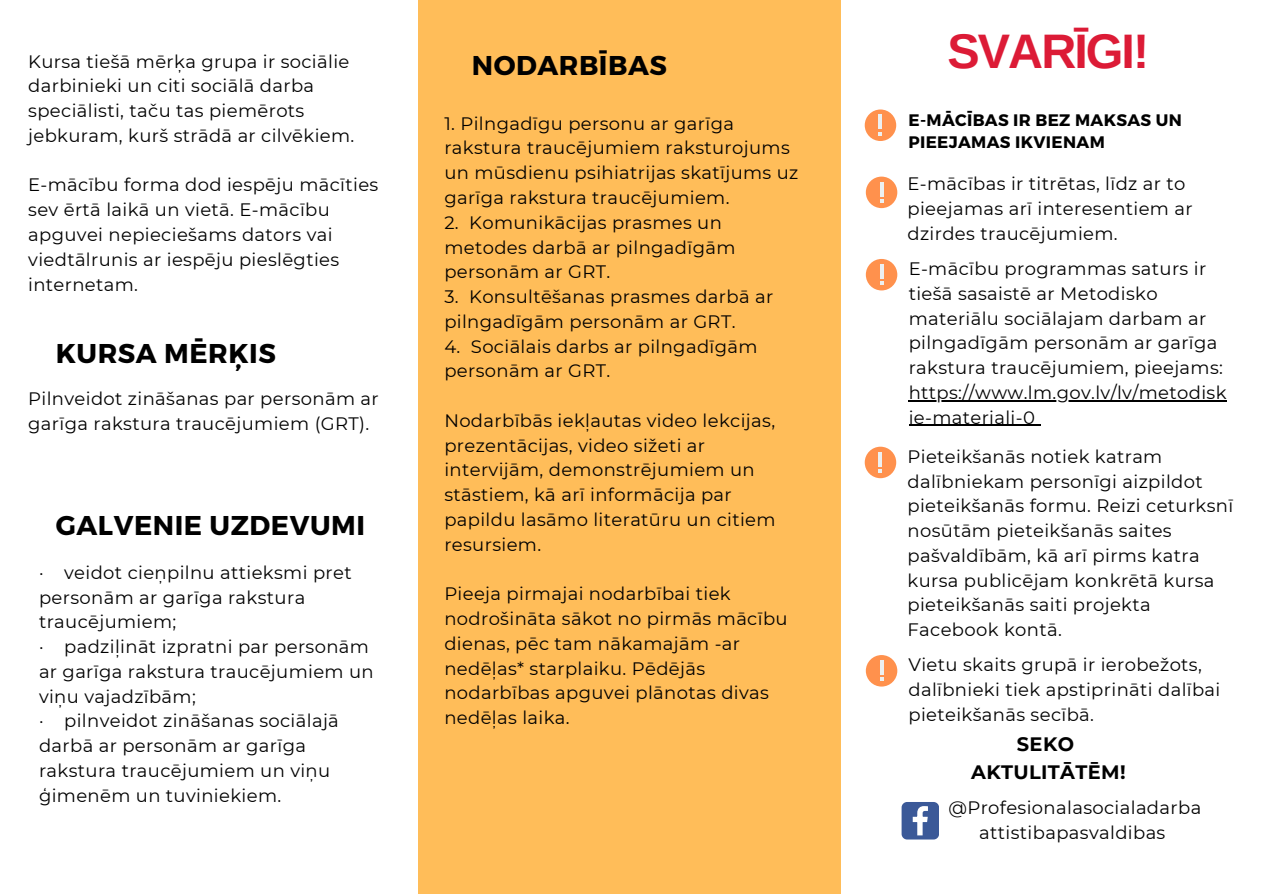
<style>
.page{position:relative;width:1263px;height:894px;background:#fff}
.page>*{position:absolute;margin:0;border:0;box-sizing:border-box;transform-origin:0 0}
.t1{font:700 48.45px "Arimo";letter-spacing:-.04em;color:#dc1b36}
.t2{font:700 27.15px "Montserrat";letter-spacing:.02em;color:#000}
.t3{font:700 19.35px "Montserrat";letter-spacing:.02em;color:#000}
.t4{font:18px/24.8px "Montserrat";letter-spacing:.02em;color:#000}
.t5{font:700 16.65px/22.5px "Montserrat";letter-spacing:.02em;color:#000}
</style>
<div class="page">
<div style="left:418px;top:0;width:423px;height:893px;background:#ffbd59"></div>
<svg style="left:902px;top:802px;width:37px;height:36px"></svg>
<div style="left:866px;top:176px;width:31px;height:32px;background:#ff914d;border-radius:50%"></div>
<hr style="left:880px;top:182px;width:3px;height:14px;background:#ecf0f1">
<svg style="left:880px;top:199px;width:3px;height:4px"></svg>
<hr style="left:909px;top:400px;width:318px;height:1px;background:#000">
<hr style="left:909px;top:425px;width:126px;height:1px;background:#000">
<div style="left:866px;top:259px;width:31px;height:31px;background:#ff914d;border-radius:50%"></div>
<hr style="left:880px;top:264px;width:3px;height:14px;background:#ecf0f1">
<svg style="left:880px;top:281px;width:3px;height:4px"></svg>
<div style="left:865px;top:446px;width:31px;height:32px;background:#ff914d;border-radius:50%"></div>
<hr style="left:878px;top:452px;width:4px;height:14px;background:#ecf0f1">
<svg style="left:878px;top:469px;width:4px;height:4px"></svg>
<div style="left:866px;top:655px;width:31px;height:31px;background:#ff914d;border-radius:50%"></div>
<hr style="left:880px;top:660px;width:3px;height:14px;background:#ecf0f1">
<svg style="left:880px;top:677px;width:3px;height:4px"></svg>
<div style="left:865px;top:109px;width:31px;height:32px;background:#ff914d;border-radius:50%"></div>
<hr style="left:878px;top:115px;width:4px;height:14px;background:#ecf0f1">
<svg style="left:878px;top:132px;width:4px;height:4px"></svg>
<p class="t4" style="left:28px;top:49px;width:328px">Kursa tiešā mērķa grupa ir sociālie darbinieki un citi sociālā darba speciālisti, taču tas piemērots jebkuram, kurš strādā ar cilvēkiem.</p>
<p class="t4" style="left:28px;top:172px;width:352px">E-mācību forma dod iespēju mācīties sev ērtā laikā un vietā. E-mācību apguvei nepieciešams dators vai viedtālrunis ar iespēju pieslēgties internetam.</p>
<p class="t2" style="left:56px;top:336px;width:222px">KURSA MĒRĶIS</p>
<p class="t4" style="left:28px;top:386px;width:352px">Pilnveidot zināšanas par personām ar garīga rakstura traucējumiem (GRT).</p>
<p class="t2" style="left:56px;top:507px;width:311px">GALVENIE UZDEVUMI</p>
<p class="t4" style="left:39px;top:560px;width:314px">· veidot cieņpilnu attieksmi pret personām ar garīga rakstura traucējumiem;</p>
<p class="t4" style="left:39px;top:634px;width:336px">· padziļināt izpratni par personām ar garīga rakstura traucējumiem un viņu vajadzībām;</p>
<p class="t4" style="left:39px;top:708px;width:301px">· pilnveidot zināšanas sociālajā darbā ar personām ar garīga rakstura traucējumiem un viņu ģimenēm un tuviniekiem.</p>
<p class="t2" style="left:472px;top:47px;width:197px">NODARBĪBAS</p>
<p class="t4" style="left:444px;top:111px;width:356px">1. Pilngadīgu personu ar garīga rakstura traucējumiem raksturojums un mūsdienu psihiatrijas skatījums uz garīga rakstura traucējumiem.</p>
<p class="t4" style="left:444px;top:210px;width:293px">2. Komunikācijas prasmes un metodes darbā ar pilngadīgām personām ar GRT.</p>
<p class="t4" style="left:444px;top:284px;width:330px">3. Konsultēšanas prasmes darbā ar pilngadīgām personām ar GRT.</p>
<p class="t4" style="left:444px;top:333px;width:315px">4. Sociālais darbs ar pilngadīgām personām ar GRT.</p>
<p class="t4" style="left:444px;top:408px;width:333px">Nodarbībās iekļautas video lekcijas, prezentācijas, video sižeti ar intervijām, demonstrējumiem un stāstiem, kā arī informācija par papildu lasāmo literatūru un citiem resursiem.</p>
<p class="t4" style="left:444px;top:581px;width:345px">Pieeja pirmajai nodarbībai tiek nodrošināta sākot no pirmās mācību dienas, pēc tam nākamajām -ar nedēļas* starplaiku. Pēdējās nodarbības apguvei plānotas divas nedēļas laika.</p>
<p class="t1" style="left:948px;top:24px;width:203px">SVARĪGI!</p>
<p class="t5" style="left:908px;top:108px;width:275px">E-MĀCĪBAS IR BEZ MAKSAS UN<br>PIEEJAMAS IKVIENAM</p>
<p class="t4" style="left:907px;top:171px;width:287px">E-mācības ir titrētas, līdz ar to pieejamas arī interesentiem ar dzirdes traucējumiem.</p>
<p class="t4" style="left:909px;top:256px;width:319px">E-mācību programmas saturs ir tiešā sasaistē ar Metodisko materiālu sociālajam darbam ar pilngadīgām personām ar garīga rakstura traucējumiem, pieejams: https://www.lm.gov.lv/lv/metodisk ie-materiali-0</p>
<p class="t4" style="left:907px;top:444px;width:327px">Pieteikšanās notiek katram dalībniekam personīgi aizpildot pieteikšanās formu. Reizi ceturksnī nosūtām pieteikšanās saites pašvaldībām, kā arī pirms katra kursa publicējam konkrētā kursa pieteikšanās saiti projekta<br>Facebook kontā.</p>
<p class="t4" style="left:908px;top:652px;width:313px">Vietu skaits grupā ir ierobežots, dalībnieki tiek apstiprināti dalībai pieteikšanās secībā.</p>
<p class="t3" style="left:1017px;top:732px;width:59px">SEKO</p>
<p class="t3" style="left:971px;top:760px;width:156px">AKTULITĀTĒM!</p>
<p class="t4" style="left:948px;top:795px;width:254px">@Profesionalasocialadarba</p>
<p class="t4" style="left:979px;top:820px;width:188px">attistibapasvaldibas</p>
</div>
